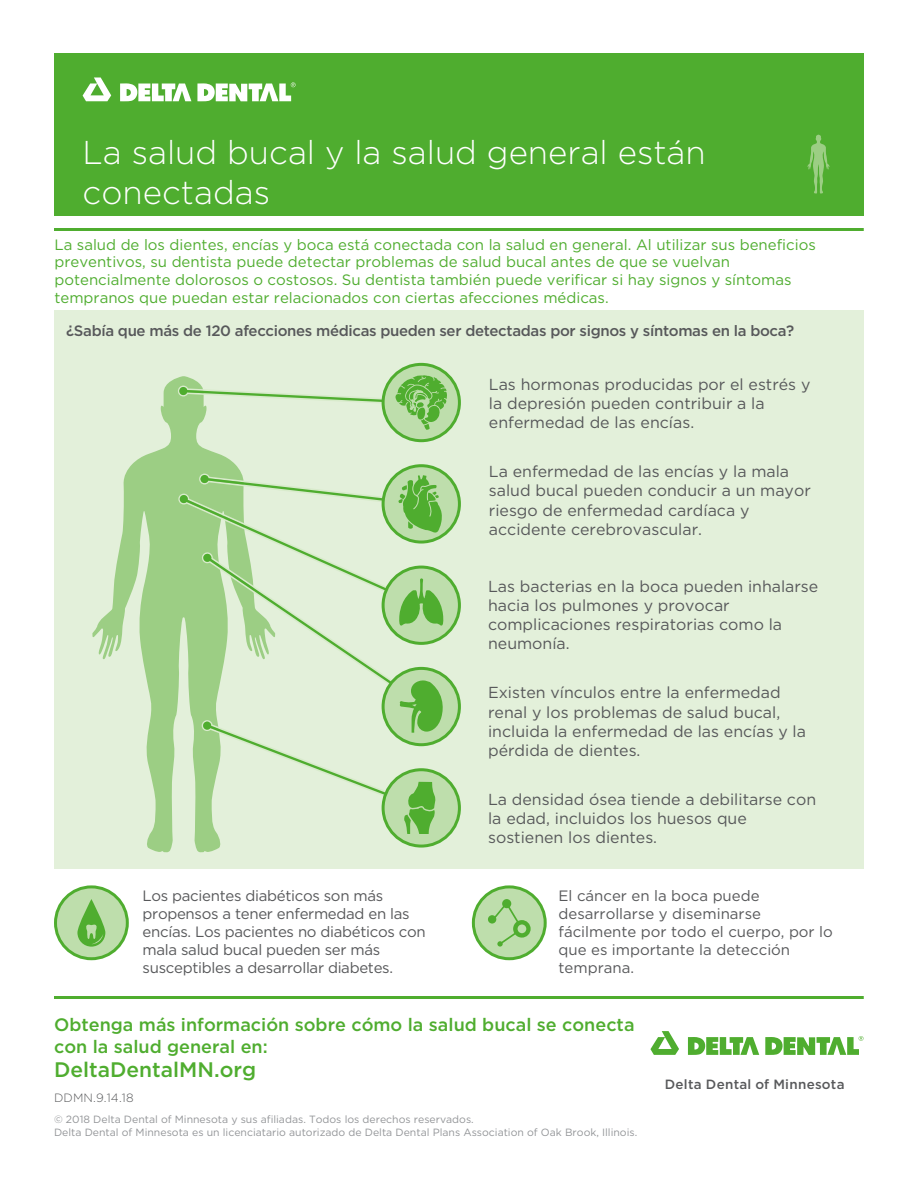
<style>
.page{position:relative;width:918px;height:1188px;background:#fff}
.page>*{position:absolute;margin:0;border:0;box-sizing:border-box;transform-origin:0 0}
.t1{font:300 33px/39.6px "Gotham";color:#fff}
.t2{font:500 21px "Gotham";color:#4fad2f}
.t3{font:500 18px/21.6px "Gotham";color:#4fad2f}
.t4{font:15.9px/19.2px "Gotham";color:#57585a}
.t5{font:15px/18px "Gotham";color:#4fad2f}
.t6{font:15px/18px "Gotham";letter-spacing:-.02em;color:#57585a}
.t7{font:15px/18px "Gotham";color:#57585a}
.t8{font:500 15px "Gotham";letter-spacing:-.025em;color:#57585a}
.t9{font:500 13.35px "Gotham";letter-spacing:.02em;color:#58595b}
.t10{font:300 12px "Gotham";letter-spacing:.01em;color:#58595b}
.t11{font:10.5px/12.6px "Gotham";color:#939598}
</style>
<div class="page">
<div style="left:54px;top:310px;width:810px;height:558px;background:#e3f0da"></div>
<svg style="left:650px;top:1031px;width:29px;height:24px"></svg>
<svg style="left:688px;top:1037px;width:71px;height:18px"></svg>
<svg style="left:765px;top:1036px;width:98px;height:19px"></svg>
<hr style="left:54px;top:996px;width:810px;height:3px;background:#4fad2f">
<div style="left:54px;top:54px;width:810px;height:162px;background:#4fad2f"></div>
<svg style="left:83px;top:77px;width:28px;height:24px"></svg>
<svg style="left:120px;top:83px;width:71px;height:19px"></svg>
<svg style="left:197px;top:82px;width:99px;height:20px"></svg>
<hr style="left:54px;top:228px;width:810px;height:3px;background:#4fad2f">
<div style="left:56px;top:887px;width:71px;height:72px;background:#bedeac;border-radius:50%"></div>
<div style="left:54px;top:885px;width:75px;height:75px;border:3px solid #4fad2f;border-radius:50%"></div>
<svg style="left:77px;top:899px;width:28px;height:48px"></svg>
<div style="left:473px;top:887px;width:72px;height:72px;background:#bedeac;border-radius:50%"></div>
<div style="left:472px;top:885px;width:75px;height:75px;border:3px solid #4fad2f;border-radius:50%"></div>
<svg style="left:488px;top:899px;width:43px;height:48px"></svg>
<svg style="left:807px;top:135px;width:23px;height:59px"></svg>
<svg style="left:92px;top:377px;width:150px;height:476px"></svg>
<svg style="left:383px;top:364px;width:76px;height:77px"></svg>
<div style="left:382px;top:363px;width:79px;height:79px;border:3px solid #4fad2f;border-radius:50%"></div>
<svg style="left:178px;top:375px;width:270px;height:55px"></svg>
<svg style="left:383px;top:770px;width:76px;height:76px"></svg>
<div style="left:382px;top:768px;width:79px;height:80px;border:3px solid #4fad2f;border-radius:50%"></div>
<svg style="left:383px;top:668px;width:76px;height:77px"></svg>
<svg style="left:383px;top:567px;width:76px;height:76px"></svg>
<svg style="left:383px;top:466px;width:76px;height:76px"></svg>
<div style="left:382px;top:464px;width:79px;height:80px;border:3px solid #4fad2f;border-radius:50%"></div>
<svg style="left:178px;top:474px;width:270px;height:360px"></svg>
<h1 class="t1" style="left:83px;top:132px;width:625px">La salud bucal y la salud general están conectadas</h1>
<p class="t5" style="left:54px;top:235px;width:763px">La salud de los dientes, encías y boca está conectada con la salud en general. Al utilizar sus beneficios preventivos, su dentista puede detectar problemas de salud bucal antes de que se vuelvan potencialmente dolorosos o costosos. Su dentista también puede verificar si hay signos y síntomas tempranos que puedan estar relacionados con ciertas afecciones médicas.</p>
<p class="t8" style="left:66px;top:321px;width:730px">¿Sabía que más de 120 afecciones médicas pueden ser detectadas por signos y síntomas en la boca?</p>
<p class="t4" style="left:489px;top:374px;width:323px">Las hormonas producidas por el estrés y la depresión pueden contribuir a la enfermedad de las encías.</p>
<p class="t4" style="left:489px;top:462px;width:323px">La enfermedad de las encías y la mala salud bucal pueden conducir a un mayor riesgo de enfermedad cardíaca y accidente cerebrovascular.</p>
<p class="t6" style="left:143px;top:886px;width:285px">Los pacientes diabéticos son más propensos a tener enfermedad en las encías. Los pacientes no diabéticos con mala salud bucal pueden ser más susceptibles a desarrollar diabetes.</p>
<p class="t4" style="left:488px;top:576px;width:332px">Las bacterias en la boca pueden inhalarse hacia los pulmones y provocar complicaciones respiratorias como la neumonía.</p>
<p class="t4" style="left:488px;top:683px;width:319px">Existen vínculos entre la enfermedad renal y los problemas de salud bucal, incluida la enfermedad de las encías y la pérdida de dientes.</p>
<p class="t4" style="left:488px;top:789px;width:330px">La densidad ósea tiende a debilitarse con la edad, incluidos los huesos que sostienen los dientes.</p>
<p class="t7" style="left:559px;top:886px;width:276px">El cáncer en la boca puede desarrollarse y diseminarse fácilmente por todo el cuerpo, por lo que es importante la detección temprana.</p>
<p class="t3" style="left:54px;top:1014px;width:582px">Obtenga más información sobre cómo la salud bucal se conecta con la salud general en:</p>
<h2 class="t2" style="left:54px;top:1056px;width:204px">DeltaDentalMN.org</h2>
<p class="t10" style="left:54px;top:1090px;width:81px">DDMN.9.14.18</p>
<p class="t11" style="left:54px;top:1113px;width:585px">© 2018 Delta Dental of Minnesota y sus afiliadas. Todos los derechos reservados.<br>Delta Dental of Minnesota es un licenciatario autorizado de Delta Dental Plans Association of Oak Brook, Illinois.</p>
<p class="t9" style="left:665px;top:1076px;width:181px">Delta Dental of Minnesota</p>
</div>
